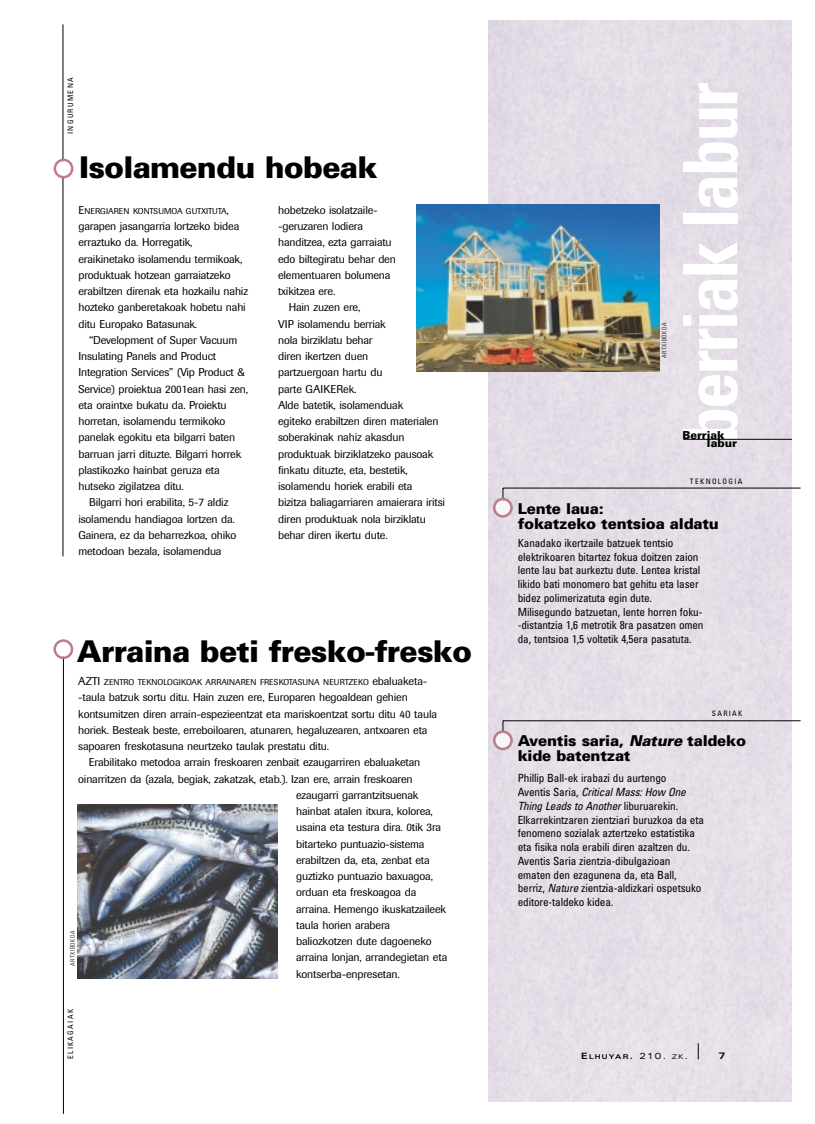
<style>
.page{position:relative;width:815px;height:1124px;background:#fff}
.page>*{position:absolute;margin:0;border:0;box-sizing:border-box;transform-origin:0 0}
.t1{font:700 condensed 75px "Univers";letter-spacing:-.04em;color:#fff}
.t2{font:900 30px "Univers";letter-spacing:-.025em;color:#000}
.t3{font:900 15px/15px "Univers";letter-spacing:-.015em;color:#000}
.t4{font:11.25px/16.2px "Imago";letter-spacing:-.015em;color:#000}
.t5{font:condensed 11.25px/13.8px "Univers";letter-spacing:-.015em;color:#000}
.t6{font:11.25px "Imago";letter-spacing:.005em;color:#000}
.t7{font:900 11px/8.1px "Univers";color:#000}
.t8{font:700 expanded 9.38px "Univers";color:#000}
.t9{font:8.5px "Imago";color:#000}
.t10{font:condensed 7.5px "Univers";letter-spacing:.18em;color:#000}
.t11{font:700 expanded 6.5px "Univers";letter-spacing:.2em;color:#000}
.t12{font:300 condensed 6.25px "Univers";letter-spacing:.09em;color:#000}
.s1{font-size:11.25px}
.s2{font-style:italic}
.s3{font-size:8.75px}
.s4{font-weight:400;font-size:8.75px}
.s5{font-weight:400}
</style>
<div class="page">
<div style="left:488px;top:21px;width:303px;height:1080px;background:#e5dee7"></div>
<hr style="left:683px;top:439px;width:109px;height:1px;background:#000">
<svg style="left:698px;top:1043px;width:1px;height:16px"></svg>
<hr style="left:503px;top:720px;width:298px;height:1px;background:#000">
<div style="left:495px;top:733px;width:15px;height:15px;background:#f8f6f8;border-radius:50%"></div>
<div style="left:493px;top:730px;width:20px;height:20px;border:2px solid #bb7e8d;border-radius:50%"></div>
<hr style="left:503px;top:488px;width:298px;height:1px;background:#000">
<div style="left:495px;top:500px;width:15px;height:15px;background:#f8f6f8;border-radius:50%"></div>
<div style="left:493px;top:498px;width:20px;height:20px;border:2px solid #bb7e8d;border-radius:50%"></div>
<hr style="left:63px;top:24px;width:1px;height:532px;background:#000">
<div style="left:56px;top:161px;width:15px;height:15px;background:#fff;border-radius:50%"></div>
<div style="left:54px;top:159px;width:19px;height:19px;border:2px solid #bb7e8d;border-radius:50%"></div>
<hr style="left:63px;top:648px;width:1px;height:466px;background:#000">
<div style="left:56px;top:642px;width:15px;height:14px;background:#fff;border-radius:50%"></div>
<div style="left:53px;top:639px;width:20px;height:20px;border:2px solid #bb7e8d;border-radius:50%"></div>
<img style="left:77px;top:804px;width:200px;height:175px">
<img style="left:416px;top:204px;width:244px;height:168px">
<p class="t10" style="left:68px;top:134px;width:58px;rotate:-90deg">INGURUMENA</p>
<h2 class="t2" style="left:79px;top:157px;width:300px">Isolamendu hobeak</h2>
<p class="t9" style="left:78px;top:208px;width:152px"><span class="s1">E</span>NERGIAREN KONTSUMOA GUTXITUTA<span class="s1">,</span></p>
<p class="t4" style="left:78px;top:219px;width:171px">garapen jasangarria lortzeko bidea erraztuko da. Horregatik, eraikinetako isolamendu termikoak, produktuak hotzean garraiatzeko erabiltzen direnak eta hozkailu nahiz hozteko ganberetakoak hobetu nahi ditu Europako Batasunak.</p>
<p class="t4" style="left:89px;top:333px;width:150px">“Development of Super Vacuum</p>
<p class="t4" style="left:78px;top:349px;width:139px">Insulating Panels and Product</p>
<p class="t4" style="left:78px;top:365px;width:168px">Integration Services” (Vip Product &amp;</p>
<p class="t4" style="left:78px;top:382px;width:171px">Service) proiektua 2001ean hasi zen,</p>
<p class="t4" style="left:78px;top:398px;width:150px">eta oraintxe bukatu da. Proiektu</p>
<p class="t4" style="left:78px;top:414px;width:149px">horretan, isolamendu termikoko</p>
<p class="t4" style="left:78px;top:430px;width:158px">panelak egokitu eta bilgarri baten</p>
<p class="t4" style="left:78px;top:447px;width:164px">barruan jarri dituzte. Bilgarri horrek</p>
<p class="t4" style="left:78px;top:463px;width:143px">plastikozko hainbat geruza eta</p>
<p class="t4" style="left:78px;top:479px;width:107px">hutseko zigilatzea ditu.</p>
<p class="t4" style="left:89px;top:495px;width:141px">Bilgarri hori erabilita, 5-7 aldiz</p>
<p class="t4" style="left:78px;top:512px;width:158px">isolamendu handiagoa lortzen da.</p>
<p class="t4" style="left:78px;top:528px;width:159px">Gainera, ez da beharrezkoa, ohiko</p>
<p class="t4" style="left:78px;top:544px;width:145px">metodoan bezala, isolamendua</p>
<p class="t4" style="left:278px;top:203px;width:101px">hobetzeko isolatzaile-</p>
<p class="t4" style="left:278px;top:219px;width:86px">-geruzaren lodiera</p>
<p class="t4" style="left:278px;top:235px;width:115px">handitzea, ezta garraiatu</p>
<p class="t4" style="left:278px;top:252px;width:119px">edo biltegiratu behar den</p>
<p class="t4" style="left:278px;top:268px;width:114px">elementuaren bolumena</p>
<p class="t4" style="left:278px;top:284px;width:59px">txikitzea ere.</p>
<p class="t4" style="left:289px;top:300px;width:73px">Hain zuzen ere,</p>
<p class="t4" style="left:278px;top:317px;width:109px">VIP isolamendu berriak</p>
<p class="t4" style="left:278px;top:333px;width:96px">nola birziklatu behar</p>
<p class="t4" style="left:278px;top:349px;width:92px">diren ikertzen duen</p>
<p class="t4" style="left:278px;top:365px;width:106px">partzuergoan hartu du</p>
<p class="t6" style="left:278px;top:385px;width:80px">parte GAIKERek.</p>
<p class="t4" style="left:278px;top:398px;width:127px">Alde batetik, isolamenduak</p>
<p class="t4" style="left:278px;top:414px;width:162px">egiteko erabiltzen diren materialen</p>
<p class="t4" style="left:278px;top:430px;width:128px">soberakinak nahiz akasdun</p>
<p class="t4" style="left:278px;top:447px;width:157px">produktuak birziklatzeko pausoak</p>
<p class="t4" style="left:278px;top:463px;width:131px">finkatu dituzte, eta, bestetik,</p>
<p class="t4" style="left:278px;top:479px;width:136px">isolamendu horiek erabili eta</p>
<p class="t4" style="left:278px;top:495px;width:168px">bizitza baliagarriaren amaierara iritsi</p>
<p class="t4" style="left:278px;top:512px;width:149px">diren produktuak nola birziklatu</p>
<p class="t4" style="left:278px;top:528px;width:111px">behar diren ikertu dute.</p>
<h2 class="t2" style="left:77px;top:640px;width:397px">Arraina beti fresko-fresko</h2>
<p class="t9" style="left:78px;top:679px;width:351px"><span class="s1">AZTI</span> ZENTRO TEKNOLOGIKOAK ARRAINAREN FRESKOTASUNA NEURTZEKO <span class="s1">ebaluaketa-</span></p>
<p class="t4" style="left:78px;top:690px;width:360px">-taula batzuk sortu ditu. Hain zuzen ere, Europaren hegoaldean gehien kontsumitzen diren arrain-espezieentzat eta mariskoentzat sortu ditu 40 taula horiek. Besteak beste, erreboiloaren, atunaren, hegaluzearen, antxoaren eta sapoaren freskotasuna neurtzeko taulak prestatu ditu.</p>
<p class="t4" style="left:89px;top:755px;width:333px">Erabilitako metodoa arrain freskoaren zenbait ezaugarriren ebaluaketan</p>
<p class="t4" style="left:78px;top:772px;width:336px">oinarritzen da (azala, begiak, zakatzak, etab.). Izan ere, arrain freskoaren</p>
<p class="t4" style="left:296px;top:788px;width:124px">ezaugarri garrantzitsuenak</p>
<p class="t4" style="left:296px;top:804px;width:138px">hainbat atalen itxura, kolorea,</p>
<p class="t4" style="left:296px;top:820px;width:147px">usaina eta testura dira. 0tik 3ra</p>
<p class="t4" style="left:296px;top:837px;width:130px">bitarteko puntuazio-sistema</p>
<p class="t4" style="left:296px;top:853px;width:135px">erabiltzen da, eta, zenbat eta</p>
<p class="t4" style="left:296px;top:869px;width:138px">guztizko puntuazio baxuagoa,</p>
<p class="t4" style="left:296px;top:885px;width:122px">orduan eta freskoagoa da</p>
<p class="t4" style="left:296px;top:902px;width:151px">arraina. Hemengo ikuskatzaileek</p>
<p class="t4" style="left:296px;top:918px;width:96px">taula horien arabera</p>
<p class="t4" style="left:296px;top:934px;width:137px">baliozkotzen dute dagoeneko</p>
<p class="t4" style="left:296px;top:950px;width:153px">arraina lonjan, arrandegietan eta</p>
<p class="t4" style="left:296px;top:967px;width:105px">kontserba-enpresetan.</p>
<p class="t12" style="left:70px;top:966px;width:37px;rotate:-90deg">ARTXIBOKOA</p>
<p class="t10" style="left:68px;top:1059px;width:51px;rotate:-90deg">ELIKAGAIAK</p>
<p class="t12" style="left:662px;top:358px;width:37px;rotate:-90deg">ARTXIBOKOA</p>
<h1 class="t1" style="left:683px;top:444px;width:363px;rotate:-90deg">berriak labur</h1>
<p class="t7" style="left:707px;top:432px;width:32px;text-indent:-25px">Berriak labur</p>
<p class="t10" style="left:690px;top:479px;width:54px">TEKNOLOGIA</p>
<h3 class="t3" style="left:518px;top:503px;width:203px">Lente laua:<br>fokatzeko tentsioa aldatu</h3>
<p class="t5" style="left:518px;top:537px;width:187px">Kanadako ikertzaile batzuek tentsio elektrikoaren bitartez fokua doitzen zaion lente lau bat aurkeztu dute. Lentea kristal likido bati monomero bat gehitu eta laser bidez polimerizatuta egin dute.<br>Milisegundo batzuetan, lente horren foku--distantzia 1,6 metrotik 8ra pasatzen omen da, tentsioa 1,5 voltetik 4,5era pasatuta.</p>
<p class="t10" style="left:712px;top:711px;width:32px">SARIAK</p>
<h3 class="t3" style="left:518px;top:734px;width:230px">Aventis saria, <span class="s2">Nature</span> taldeko kide batentzat</h3>
<p class="t5" style="left:518px;top:772px;width:188px">Phillip Ball-ek irabazi du aurtengo<br>Aventis Saria, <span class="s2">Critical Mass: How One Thing Leads to Another</span> liburuarekin.<br>Elkarrekintzaren zientziari buruzkoa da eta fenomeno sozialak aztertzeko estatistika eta fisika nola erabili diren azaltzen du.<br>Aventis Saria zientzia-dibulgazioan ematen den ezagunena da, eta Ball, berriz, <span class="s2">Nature</span> zientzia-aldizkari ospetsuko editore-taldeko kidea.</p>
<p class="t11" style="left:581px;top:1054px;width:108px"><span class="s3">E</span>LHUYAR<span class="s3">.</span> <span class="s4">210.</span> <span class="s5">ZK</span><span class="s4">.</span></p>
<p class="t8" style="left:719px;top:1052px;width:8px">7</p>
</div>
